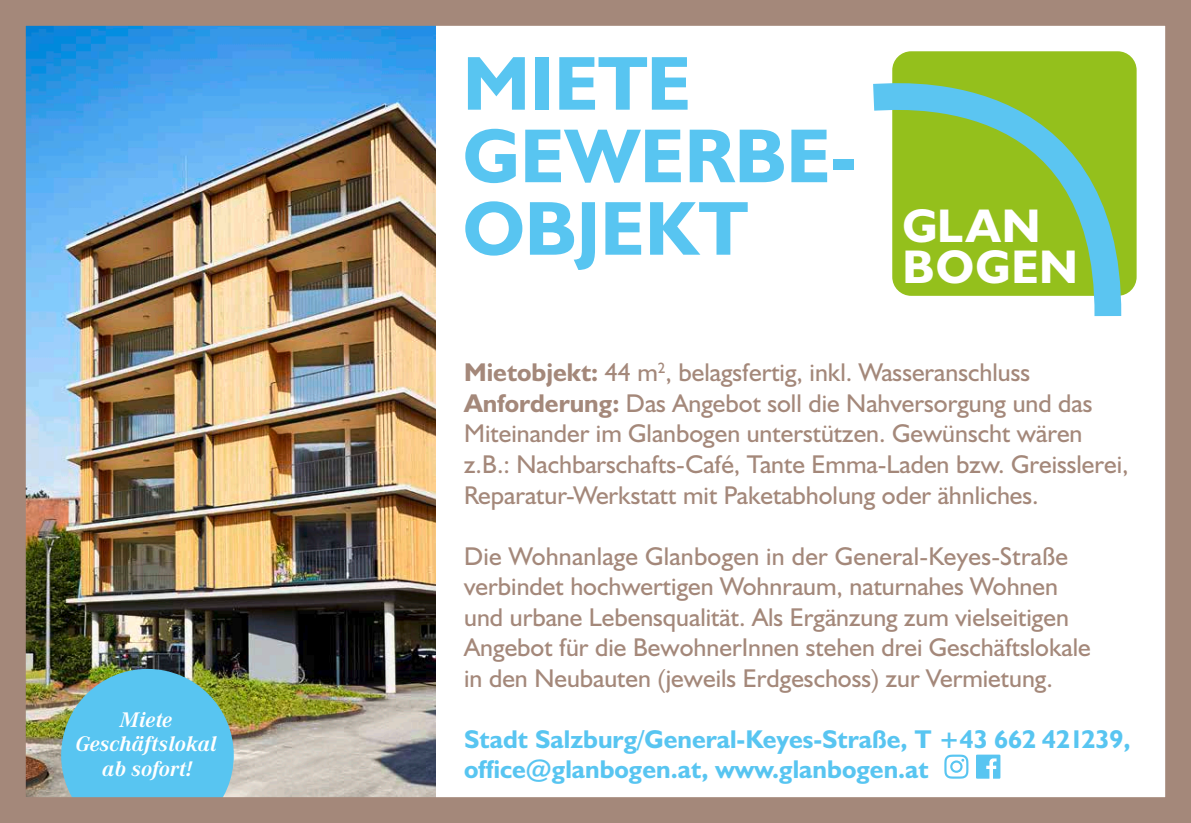
<style>
.page{position:relative;width:1191px;height:823px;background:#fff}
.page>*{position:absolute;margin:0;border:0;box-sizing:border-box;transform-origin:0 0}
.t1{font:700 76.8px/72.4px "Humanist 521 BT";color:#58c5f1}
.t2{font:700 47.4px/41px "Humanist 521 BT";letter-spacing:.03em;color:#fff}
.t3{font:25.8px/30.4px "Humanist 521 BT";color:#a4887a}
.t4{font:700 25.8px/30.4px "Humanist 521 BT";color:#58c5f1}
.t5{font:italic 700 22px/24.4px "Corporate A";color:#fff;text-align:center}
.s1{font-weight:700}
</style>
<div class="page">
<img style="left:0;top:0;width:1191px;height:822px">
<p class="t5" style="left:75px;top:707px;width:143px">Miete<br>Geschäftslokal ab sofort!</p>
<h1 class="t1" style="left:463px;top:45px;width:395px">MIETE<br>GEWERBE-<br>OBJEKT</h1>
<h2 class="t2" style="left:902px;top:204px;width:177px">GLAN<br>BOGEN</h2>
<p class="t3" style="left:464px;top:357px;width:666px"><span class="s1">Mietobjekt:</span> 44 m<sup>2</sup>, belagsfertig, inkl. Wasseranschluss <span class="s1">Anforderung:</span> Das Angebot soll die Nahversorgung und das Miteinander im Glanbogen unterstützen. Gewünscht wären z.B.: Nachbarschafts-Café, Tante Emma-Laden bzw. Greisslerei, Reparatur-Werkstatt mit Paketabholung oder ähnliches.</p>
<p class="t3" style="left:464px;top:539px;width:628px">Die Wohnanlage Glanbogen in der General-Keyes-Straße verbindet hochwertigen Wohnraum, naturnahes Wohnen und urbane Lebensqualität. Als Ergänzung zum vielseitigen Angebot für die BewohnerInnen stehen drei Geschäftslokale in den Neubauten (jeweils Erdgeschoss) zur Vermietung.</p>
<p class="t4" style="left:464px;top:722px;width:668px">Stadt Salzburg/General-Keyes-Straße, T +43 662 421239, office@glanbogen.at, www.glanbogen.at</p>
</div>
